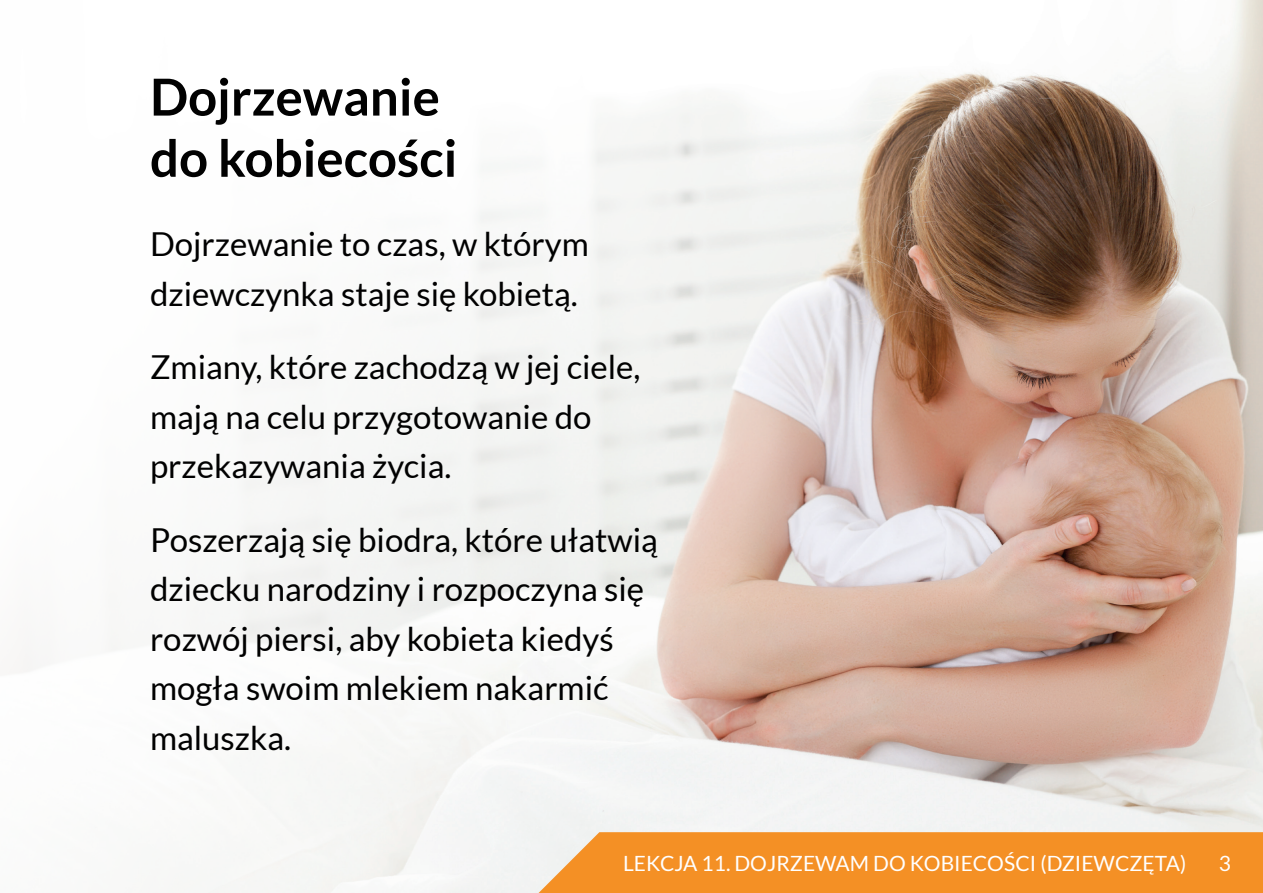
<style>
.page{position:relative;width:1263px;height:893px;background:#fff}
.page>*{position:absolute;margin:0;border:0;box-sizing:border-box;transform-origin:0 0}
.t1{font:700 51px/61.2px "Lato";color:#010101}
.t2{font:33px/49.5px "Lato";color:#010101}
.t3{font:21px "Lato";color:#fff}
</style>
<div class="page">
<img style="left:15px;top:0;width:1248px;height:893px">
<div style="left:538px;top:832px;width:725px;height:61px;background:#f49025"></div>
<h1 class="t1" style="left:150px;top:66px;width:309px">Dojrzewanie do kobiecości</h1>
<p class="t2" style="left:150px;top:219px;width:440px">Dojrzewanie to czas, w którym dziewczynka staje się kobietą.</p>
<p class="t2" style="left:150px;top:342px;width:492px">Zmiany, które zachodzą w jej ciele, mają na celu przygotowanie do przekazywania życia.</p>
<p class="t2" style="left:150px;top:515px;width:509px">Poszerzają się biodra, które ułatwią dziecku narodziny i rozpoczyna się rozwój piersi, aby kobieta kiedyś mogła swoim mlekiem nakarmić maluszka.</p>
<p class="t3" style="left:623px;top:852px;width:565px">Lekcja 11. Dojrzewam do kobiecości (dziewczęta)</p>
<p class="t3" style="left:1219px;top:852px;width:14px">3</p>
</div>
